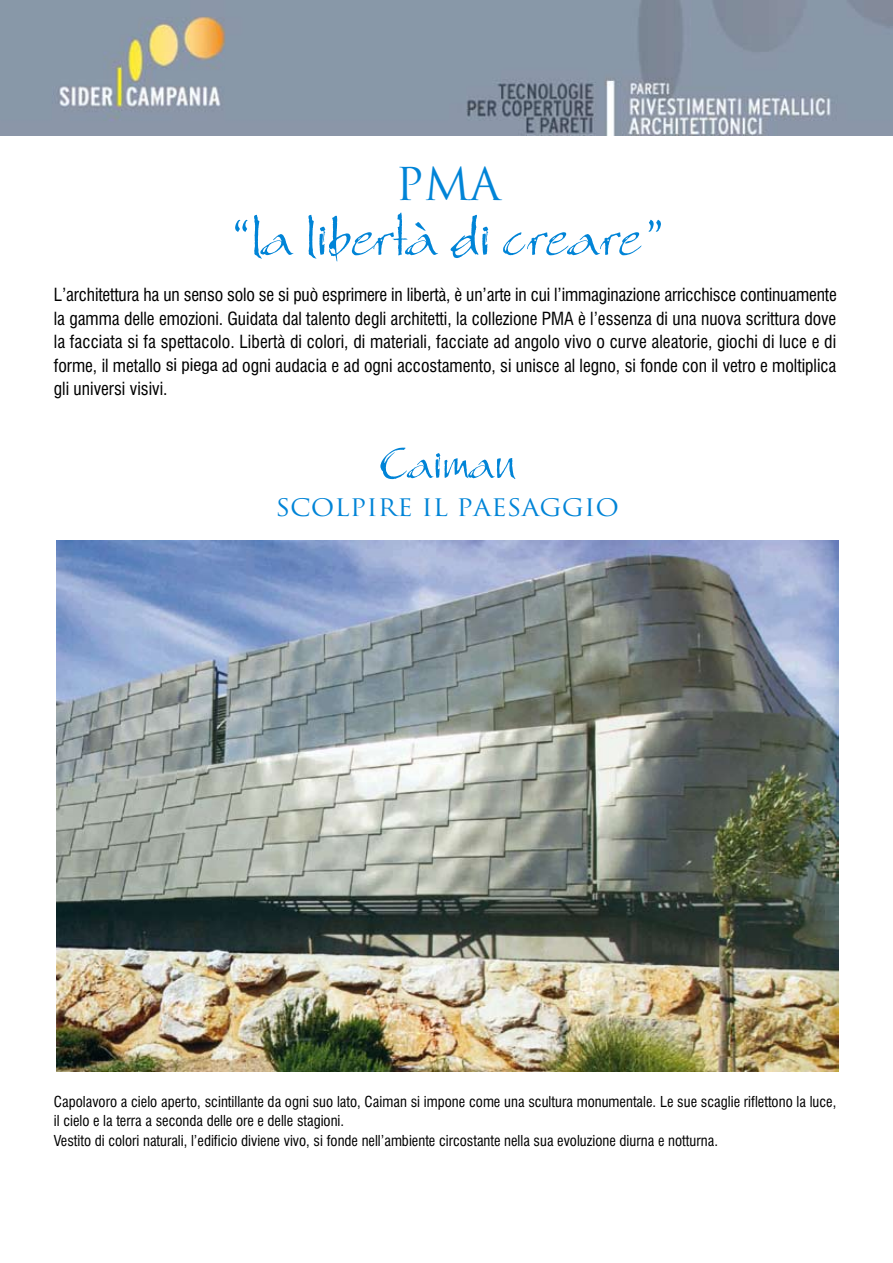
<style>
.page{position:relative;width:893px;height:1263px;background:#fff}
.page>*{position:absolute;margin:0;border:0;box-sizing:border-box;transform-origin:0 0}
.t1{font:53.4px "Bergell Plain";color:#0084d7;scale:1.2 1}
.t2{font:47.1px "Bergell Plain";color:#0084d7;scale:1.1 1}
.t3{font:44.1px "Trajan";color:#0084d7}
.t4{font:23.55px "Trajan";color:#0084d7;scale:1.1 1}
.t5{font:condensed 18px "Helvetica 57";color:#000}
.t6{font:condensed 17.7px/23.5px "Swiss 721 BT";color:#000;text-align:justify}
.t7{font:condensed 14.7px/19px "Swiss 721 BT";color:#000}
</style>
<div class="page">
<img style="left:0;top:0;width:893px;height:136px">
<img style="left:56px;top:541px;width:782px;height:531px">
<h3 class="t3" style="left:395px;top:157px;width:107px">PMA</h3>
<h1 class="t1" style="left:229px;top:205px;width:364px">“la libertà di creare”</h1>
<p class="t6" style="left:54px;top:283px;width:784px">L’architettura ha un senso solo se si può esprimere in libertà, è un’arte in cui l’immaginazione arricchisce continuamente la gamma delle emozioni. Guidata dal talento degli architetti, la collezione PMA è l’essenza di una nuova scrittura dove la facciata si fa spettacolo. Libertà di colori, di materiali, facciate ad angolo vivo o curve aleatorie, giochi di luce e di forme, il metallo si piaga ad ogni audacia e ad ogni accostamento, si unisce al legno, si fonde con il vetro e moltiplica gli universi visivi.</p>
<p class="t5" style="left:166px;top:354px;width:53px">si piega</p>
<h2 class="t2" style="left:379px;top:434px;width:126px">Caiman</h2>
<h3 class="t4" style="left:275px;top:493px;width:314px">SCOLPIRE IL PAESAGGIO</h3>
<p class="t7" style="left:54px;top:1092px;width:784px">Capolavoro a cielo aperto, scintillante da ogni suo lato, Caiman si impone come una scultura monumentale. Le sue scaglie riflettono la luce, il cielo e la terra a seconda delle ore e delle stagioni.<br>Vestito di colori naturali, l’edificio diviene vivo, si fonde nell’ambiente circostante nella sua evoluzione diurna e notturna.</p>
</div>
